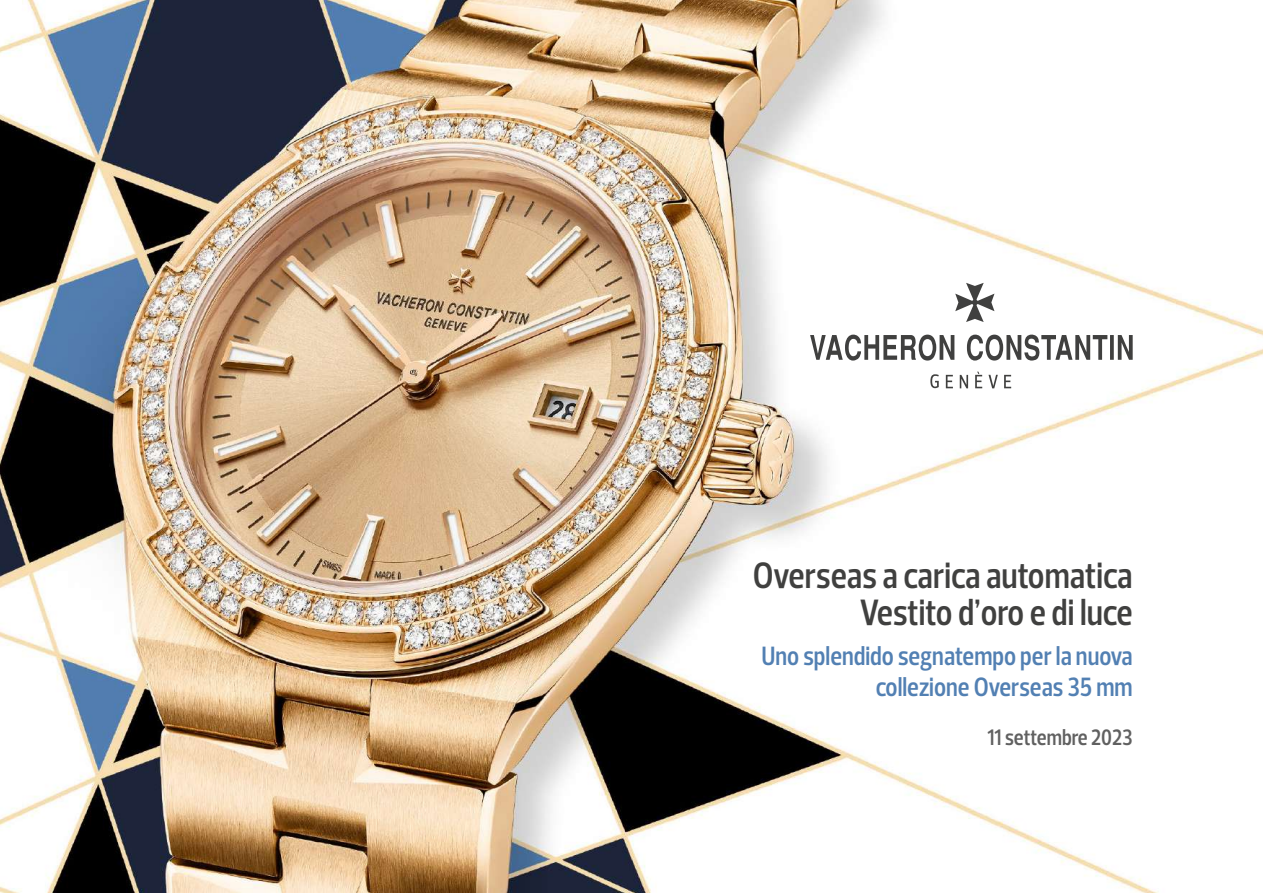
<style>
.page{position:relative;width:1263px;height:893px;background:#fff}
.page>*{position:absolute;margin:0;border:0;box-sizing:border-box;transform-origin:0 0}
.t1{font:600 37.35px/37px "Prelo Condensed";color:#40403f;text-align:right}
.t2{font:600 27px/30.9px "Prelo Condensed";color:#5280b3;text-align:right}
.t3{font:600 22.8px "Prelo Condensed";color:#606060}
</style>
<div class="page">
<img style="left:0;top:0;width:1263px;height:893px">
<svg style="left:810px;top:283px;width:323px;height:105px"></svg>
<h1 class="t1" style="left:753px;top:557px;width:381px">Overseas a carica automatica<br>Vestito d’oro e di luce</h1>
<p class="t2" style="left:761px;top:641px;width:373px">Uno splendido segnatempo per la nuova collezione Overseas 35 mm</p>
<p class="t3" style="left:987px;top:723px;width:147px">11 settembre 2023</p>
</div>
